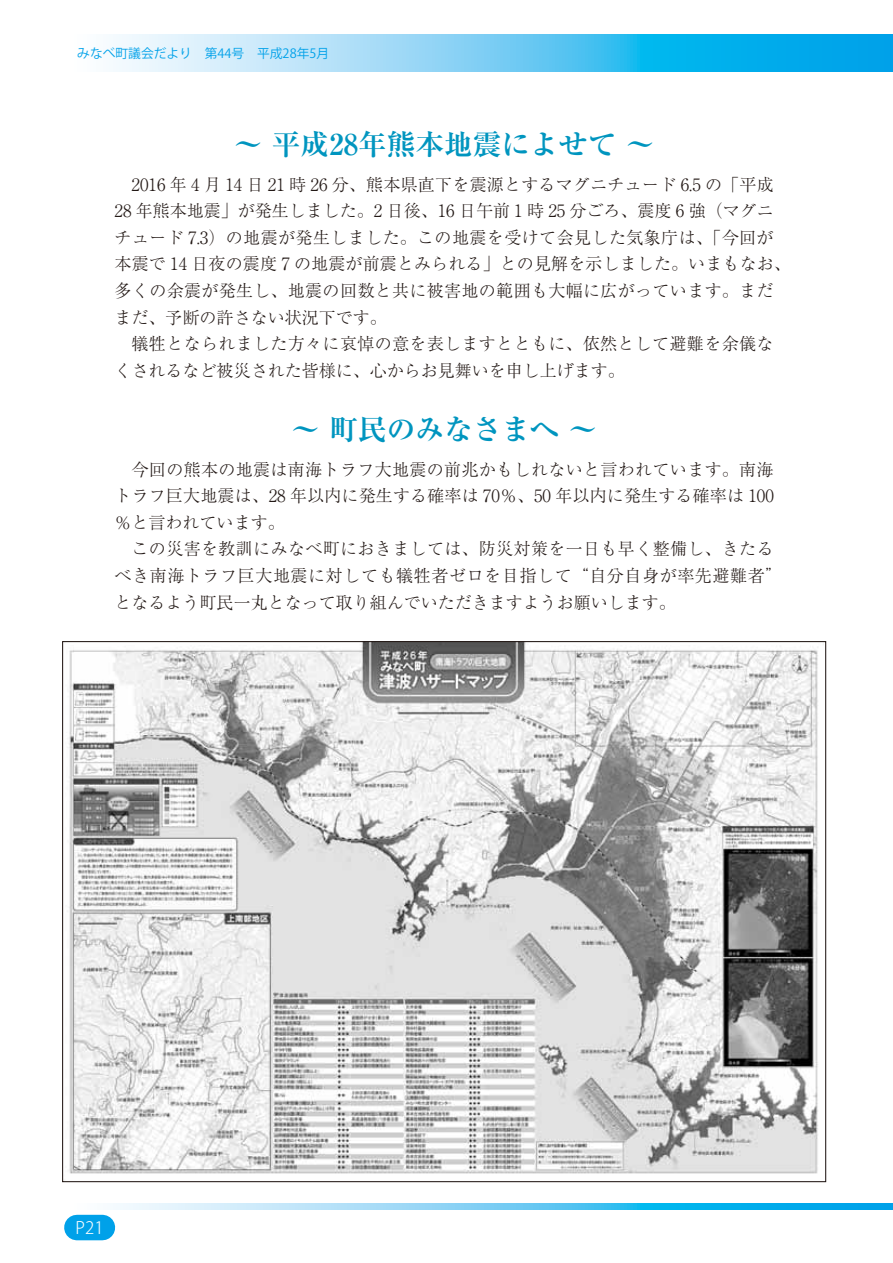
<style>
.page{position:relative;width:893px;height:1263px;background:#fff}
.page>*{position:absolute;margin:0;border:0;box-sizing:border-box;transform-origin:0 0}
.t1{font:700 28.65px "Ryumin Pro";color:#0095bf}
.t2{font:300 16.95px/26.5px "Ryumin Pro";letter-spacing:.015em;color:#231916}
.t3{font:300 16.95px "Koz Go Pro";color:#fff}
.t4{font:12.75px "Koz Go Pro";color:#00a1e9}
</style>
<div class="page">
<svg style="left:113px;top:34px;width:780px;height:38px;background:#6acbf3"></svg>
<svg style="left:113px;top:1203px;width:780px;height:7px;background:#6acbf3"></svg>
<img style="left:67px;top:643px;width:751px;height:531px">
<div style="left:77px;top:1215px;width:25px;height:25px;background:#00a1e9"></div>
<p class="t4" style="left:77px;top:45px;width:253px">みなべ町議会だより　第44号　平成28年月5</p>
<h1 class="t1" style="left:234px;top:122px;width:422px">～平成28年熊本地震によせて ~</h1>
<p class="t2" style="left:115px;top:170px;width:678px;text-indent:17px">2016 年 4 月 14 日 21 時 26 分、熊本県直下を震源とするマグニチュード 6.5 の「平成28 年熊本地震」が発生しました。2 日後、16 日午前 1 時 25 分ごろ、震度 6 強（マグニチュード 7.3）の地震が発生しました。この地震を受けて会見した気象庁は、「今回が本震で 14 日夜の震度 7 の地震が前震とみられる」との見解を示しました。いまもなお、多くの余震が発生し、地震の回数と共に被害地の範囲も大幅に広がっています。まだまだ、予断の許さない状況下です。</p>
<p class="t2" style="left:115px;top:329px;width:660px;text-indent:17px">犠牲となられました方々に哀悼の意を表しますとともに、依然として避難を余儀なくされるなど被災された皆様に、心からお見舞いを申し上げます。</p>
<h1 class="t1" style="left:291px;top:407px;width:308px">～町民のみなさまへ ~</h1>
<p class="t2" style="left:115px;top:455px;width:661px;text-align:justify;text-indent:17px">今回の熊本の地震は南海トラフ大地震の前兆かもしれないと言われています。南海トラフ巨大地震は、28 年以内に発生する確率は 70％、50 年以内に発生する確率は 100％と言われています。</p>
<p class="t2" style="left:115px;top:534px;width:669px;text-indent:17px">この災害を教訓にみなべ町におきましては、防災対策を一日も早く整備し、きたるべき南海トラフ巨大地震に対しても犠牲者ゼロを目指して“自分自身が率先避難者“となるよう町民一丸となって取り組んでいただきますようお願いします。</p>
<p class="t3" style="left:76px;top:1217px;width:30px">P21</p>
</div>
